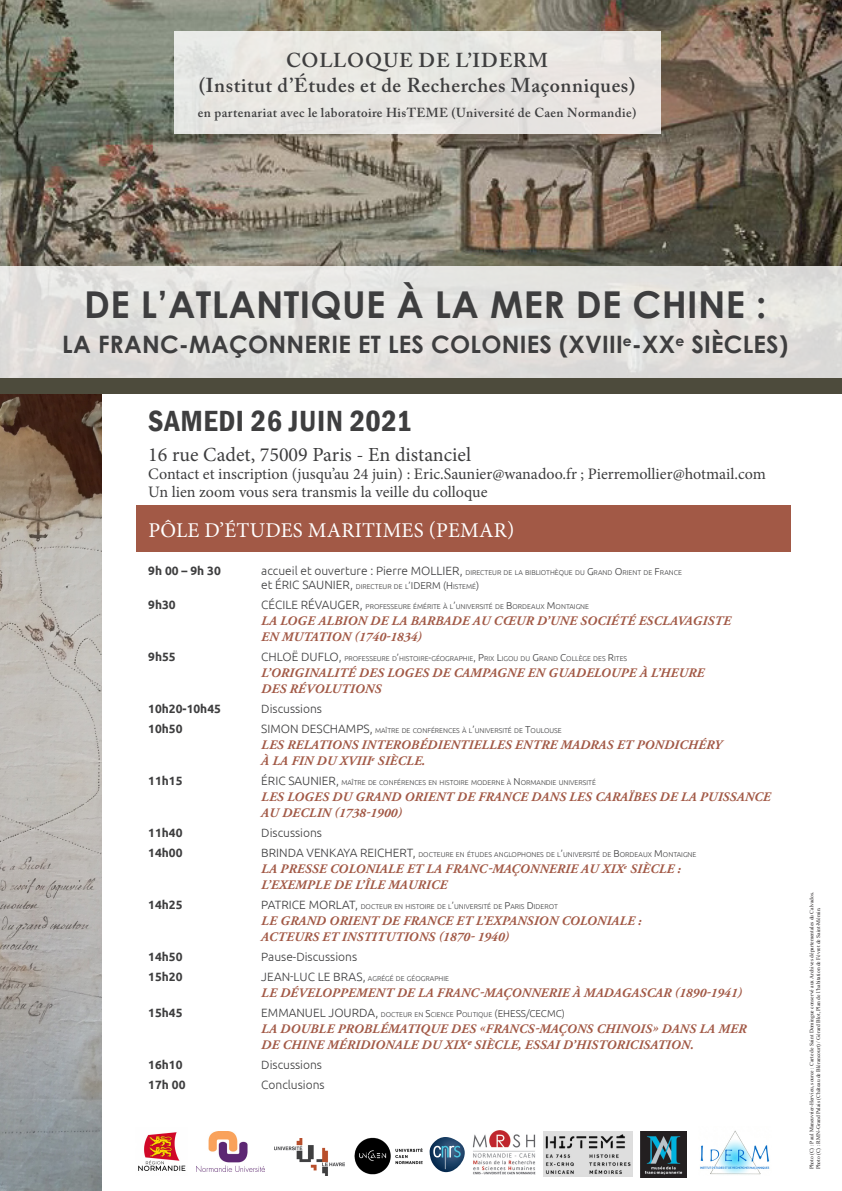
<style>
.page{position:relative;width:842px;height:1191px;background:#fff}
.page>*{position:absolute;margin:0;border:0;box-sizing:border-box;transform-origin:0 0}
.t1{font:700 37px "Century Gothic";letter-spacing:.01em;color:#3e3e3f}
.t2{font:600 condensed 30px "Franklin Gothic";letter-spacing:.02em;color:#3e3e3f}
.t3{font:700 24px "Century Gothic";letter-spacing:.01em;color:#3e3e3f}
.t4{font:21px "Minion Pro";letter-spacing:.01em;color:#fff}
.t5{font:600 20px "Adobe Caslon Pro";letter-spacing:.03em;color:#3e3e3f}
.t6{font:20px "Minion Pro";color:#3e3e3f}
.t7{font:16px "Minion Pro";color:#3e3e3f}
.t8{font:italic 700 13px/16px "Adobe Garamond Pro";letter-spacing:.015em;color:#a25946}
.t9{font:600 13px "Adobe Caslon Pro";letter-spacing:.03em;color:#3e3e3f}
.t10{font:300 12px "Ubuntu";color:#3e3e3f}
.t11{font:700 12px "Ubuntu";color:#3e3e3f}
.t12{font:300 10px "Ubuntu";color:#3e3e3f}
.t13{font:300 7px "Ubuntu";color:#3e3e3f}
.t14{font:5.5px "Times New Roman";color:#231f20}
.s1{font-size:12px}
.s2{font-size:10px}
.s3{font-size:7px}
</style>
<div class="page">
<img style="left:0;top:0;width:842px;height:266px">
<div style="left:174px;top:31px;width:486px;height:103px;background:#e8e6e2"></div>
<div style="left:136px;top:506px;width:655px;height:46px;background:#a25946"></div>
<img style="left:354px;top:1137px;width:69px;height:38px">
<svg style="left:430px;top:1137px;width:35px;height:35px"></svg>
<img style="left:138px;top:1132px;width:48px;height:39px">
<img style="left:274px;top:1138px;width:70px;height:37px">
<img style="left:196px;top:1131px;width:68px;height:40px">
<img style="left:472px;top:1130px;width:64px;height:45px">
<img style="left:0;top:394px;width:102px;height:797px">
<img style="left:543px;top:1131px;width:90px;height:45px">
<img style="left:641px;top:1131px;width:46px;height:46px">
<img style="left:700px;top:1130px;width:70px;height:45px">
<div style="left:0;top:266px;width:842px;height:113px;background:#e3e2df"></div>
<div style="left:0;top:379px;width:842px;height:15px;background:#4d4b3c"></div>
<p class="t5" style="left:286px;top:49px;width:263px">COLLOQUE DE L’IDERM</p>
<p class="t5" style="left:199px;top:74px;width:438px">(Institut d’Études et de Recherches Maçonniques)</p>
<p class="t9" style="left:198px;top:105px;width:440px">en partenariat avec le laboratoire HisTEME (Université de Caen Normandie)</p>
<p class="t1" style="left:84px;top:277px;width:684px">DE L’ATLANTIQUE À LA MER DE CHINE :</p>
<p class="t3" style="left:62px;top:326px;width:727px">LA FRANC-MAÇONNERIE ET LES COLONIES (XVIII<sup>e</sup>-XX<sup>e</sup> SIÈCLES)</p>
<p class="t2" style="left:148px;top:401px;width:265px">SAMEDI 26 JUIN 2021</p>
<p class="t6" style="left:148px;top:441px;width:324px">16 rue Cadet, 75009 Paris - En distanciel</p>
<p class="t7" style="left:148px;top:463px;width:619px">Contact et inscription (jusqu’au 24 juin) : Eric.Saunier@wanadoo.fr ; Pierremollier@hotmail.com</p>
<p class="t7" style="left:148px;top:481px;width:341px">Un lien zoom vous sera transmis la veille du colloque</p>
<p class="t4" style="left:148px;top:516px;width:367px">PÔLE D’ÉTUDES MARITIMES (PEMAR)</p>
<p class="t11" style="left:148px;top:563px;width:74px">9h 00 – 9h 30</p>
<p class="t13" style="left:261px;top:568px;width:422px"><span class="s1">accueil et ouverture : Pierre MOLLIER,</span> DIRECTEUR DE LA BIBLIOTHÈQUE DU <span class="s2">G</span>RAND <span class="s2">O</span> RIENT DE <span class="s2">F</span>RANCE</p>
<p class="t10" style="left:261px;top:577px;width:156px">et ÉRIC SAUNIER, <span class="s3">DIRECTEUR DE L</span><span class="s2">’IDER</span></p>
<p class="t13" style="left:432px;top:582px;width:49px"><span class="s2">M (H</span> ISTEMÉ<span class="s2">)</span></p>
<p class="t11" style="left:148px;top:597px;width:29px">9h30</p>
<p class="t13" style="left:261px;top:602px;width:329px"><span class="s1">CÉCILE RÉVAUGER,</span> PROFESSEURE ÉMÉRITE À L<span class="s2">’</span>UNIVERSITÉ DE <span class="s2">B</span>ORDEAUX <span class="s2">M</span>ONTAIGNE</p>
<p class="t8" style="left:261px;top:613px;width:471px">LA LOGE ALBION DE LA BARBADE AU CŒUR D’UNE SOCIÉTÉ ESCLAVAGISTE</p>
<p class="t8" style="left:261px;top:629px;width:162px">EN MUTATION (1740-1834)</p>
<p class="t11" style="left:148px;top:649px;width:29px">9h55</p>
<p class="t13" style="left:261px;top:654px;width:367px"><span class="s1">CHLOË DUFLO,</span> PROFESSEURE D<span class="s2">’</span>HISTOIRE<span class="s2">-</span>GÉOGRAPHIE<span class="s2">, P</span>RIX <span class="s2">L</span>IGOU DU <span class="s2">G</span>RAND <span class="s2">C</span>OLLÈGE DES <span class="s2">R</span>ITES</p>
<p class="t8" style="left:261px;top:665px;width:444px">L’ORIGINALITÉ DES LOGES DE CAMPAGNE EN GUADELOUPE À L’HEURE</p>
<p class="t8" style="left:261px;top:681px;width:121px">DES RÉVOLUTIONS</p>
<p class="t11" style="left:148px;top:701px;width:74px">10h20-10h45</p>
<p class="t10" style="left:261px;top:701px;width:62px">Discussions</p>
<p class="t11" style="left:148px;top:721px;width:36px">10h50</p>
<p class="t13" style="left:261px;top:726px;width:302px"><span class="s1">SIMON DESCHAMPS,</span> MAÎTRE DE CONFÉRENCES À L<span class="s2">’</span>UNIVERSITÉ DE <span class="s2">T</span>OULOUSE</p>
<p class="t8" style="left:261px;top:737px;width:462px">LES RELATIONS INTEROBÉDIENTIELLES ENTRE MADRAS ET PONDICHÉRY</p>
<p class="t8" style="left:261px;top:753px;width:165px">À LA FIN DU XVIII<sup>e</sup> SIÈCLE.</p>
<p class="t11" style="left:148px;top:773px;width:36px">11h15</p>
<p class="t13" style="left:261px;top:778px;width:336px"><span class="s1">ÉRIC SAUNIER,</span> MAÎTRE DE CONFÉRENCES EN HISTOIRE MODERNE À <span class="s2">N</span> ORMANDIE UNIVERSITÉ</p>
<p class="t8" style="left:261px;top:789px;width:511px">LES LOGES DU GRAND ORIENT DE FRANCE DANS LES CARAÏBES DE LA PUISSANCE<br>AU DECLIN (1738-1900)</p>
<p class="t11" style="left:148px;top:825px;width:36px">11h40</p>
<p class="t10" style="left:261px;top:825px;width:62px">Discussions</p>
<p class="t11" style="left:148px;top:845px;width:36px">14h00</p>
<p class="t13" style="left:261px;top:850px;width:437px"><span class="s1">BRINDA VENKAYA REICHERT,</span> DOCTEURE EN ÉTUDES ANGLOPHONES DE L<span class="s2">’</span>UNIVERSITÉ DE <span class="s2">B</span>ORDEAUX <span class="s2">M</span>ONTAIGNE</p>
<p class="t8" style="left:261px;top:861px;width:421px">LA PRESSE COLONIALE ET LA FRANC-MAÇONNERIE AU XIX<sup>e</sup> SIÈCLE :</p>
<p class="t8" style="left:261px;top:877px;width:187px">L’EXEMPLE DE L’ÎLE MAURICE</p>
<p class="t11" style="left:148px;top:897px;width:36px">14h25</p>
<p class="t13" style="left:261px;top:902px;width:298px"><span class="s1">PATRICE MORLAT,</span> DOCTEUR EN HISTOIRE DE L<span class="s2">’</span>UNIVERSITÉ DE <span class="s2">P</span>ARIS <span class="s2">D</span> IDEROT</p>
<p class="t8" style="left:261px;top:913px;width:382px">LE GRAND ORIENT DE FRANCE ET L’EXPANSION COLONIALE :</p>
<p class="t8" style="left:261px;top:929px;width:249px">ACTEURS ET INSTITUTIONS (1870- 1940)</p>
<p class="t11" style="left:148px;top:949px;width:36px">14h50</p>
<p class="t10" style="left:261px;top:949px;width:97px">Pause-Discussions</p>
<p class="t11" style="left:148px;top:969px;width:36px">15h20</p>
<p class="t13" style="left:261px;top:974px;width:189px"><span class="s1">JEAN-LUC LE BRAS,</span> AGRÉGÉ DE GÉOGRAPHIE</p>
<p class="t8" style="left:261px;top:985px;width:482px">LE DÉVELOPPEMENT DE LA FRANC-MAÇONNERIE À MADAGASCAR (1890-1941)</p>
<p class="t11" style="left:148px;top:1005px;width:36px">15h45</p>
<p class="t13" style="left:261px;top:1010px;width:243px"><span class="s1">EMMANUEL JOURDA,</span> DOCTEUR EN <span class="s2">S</span>CIENCE <span class="s2">P</span>OLITIQUE <span class="s2">(EHESS</span></p>
<p class="t12" style="left:526px;top:1007px;width:40px">/CEC MC)</p>
<p class="t8" style="left:261px;top:1021px;width:486px">LA DOUBLE PROBLÉMATIQUE DES «FRANCS-MAÇONS CHINOIS» DANS LA MER</p>
<p class="t8" style="left:261px;top:1037px;width:434px">DE CHINE MÉRIDIONALE DU XIXe SIÈCLE, ESSAI D’HISTORICISATION.</p>
<p class="t11" style="left:148px;top:1057px;width:36px">16h10</p>
<p class="t10" style="left:261px;top:1057px;width:62px">Discussions</p>
<p class="t11" style="left:148px;top:1077px;width:39px">17h 00</p>
<p class="t10" style="left:261px;top:1077px;width:65px">Conclusions</p>
<p class="t14" style="left:808px;top:1169px;width:279px;rotate:-90deg">Photo (C) : Paul Maneuvrier-Hervieu, source : Carte de Saint Domingue conservé aux Archives départementales du Calvados.</p>
<p class="t14" style="left:814px;top:1169px;width:263px;rotate:-90deg">Photo (C) : RMN-Grand Palais (Château de Blérancourt) / Gérard Blot, Plan de l’habitation de Févret de Saint-Mémin.</p>
</div>
